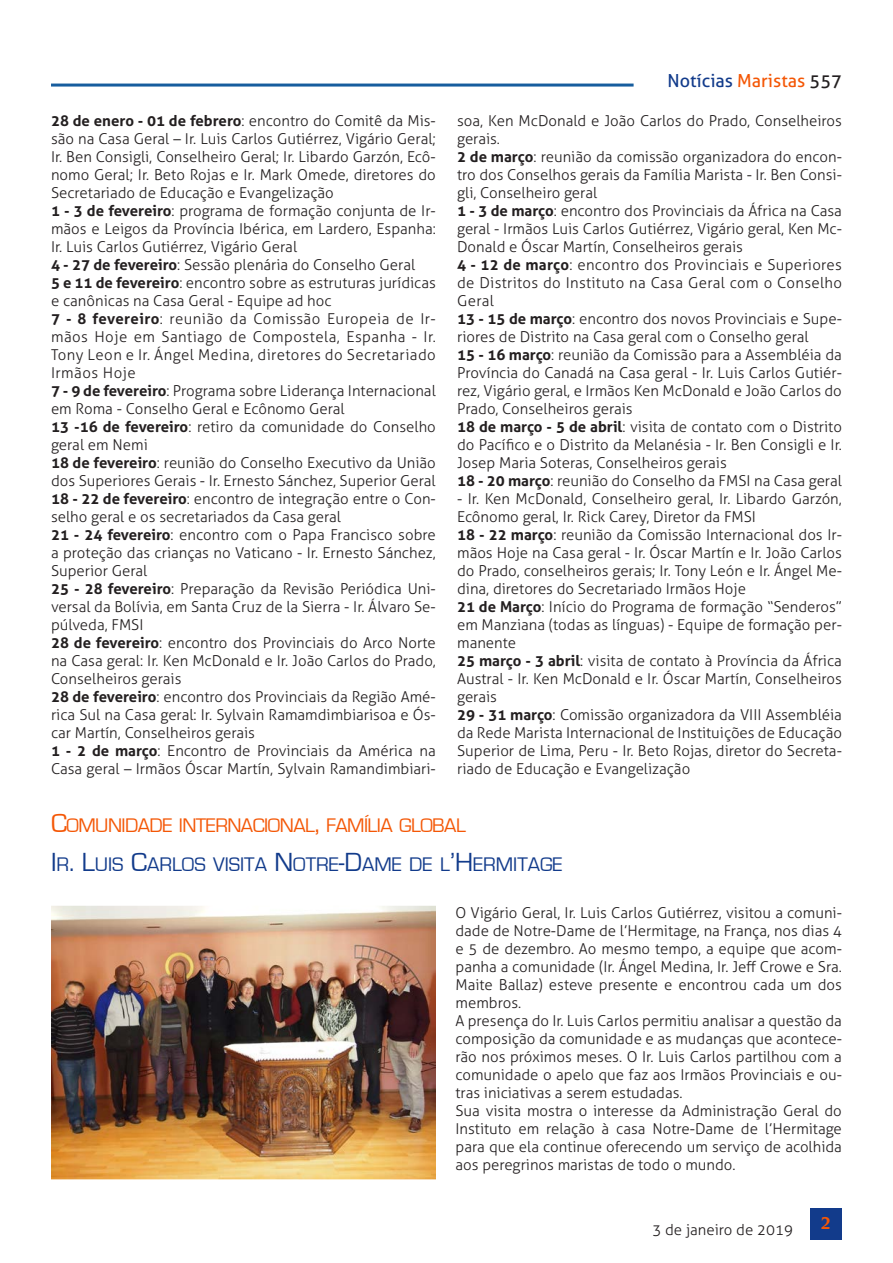
<style>
.page{position:relative;width:893px;height:1263px;background:#fff}
.page>*{position:absolute;margin:0;border:0;box-sizing:border-box;transform-origin:0 0}
.Titolo{font:20.25px "Eurostile";color:#123b8b}
.Titolo-2{font:20.25px "Eurostile";letter-spacing:-.025em;color:#f45706}
.t1{font:18px "Aller";color:#123b8b}
.t2{font:700 18px "Novarese IT Cby BT";color:#f45706}
.Testo_sinEspacio{font:300 15px/18px "Aller";color:#231f20;text-align:justify}
.s1{font-weight:700}
.s2{color:#f45706}
.s3{color:#231f20}
.s4{font-size:27px}
</style>
<div class="page">
<hr style="left:51px;top:84px;width:583px;height:3px;background:#175d9e">
<div style="left:810px;top:1208px;width:32px;height:31px;background:#123b8b"></div>
<img style="left:51px;top:906px;width:385px;height:273px">
<p class="Testo_sinEspacio" style="left:51px;top:112px;width:386px"><span class="s1">28 de enero - 01 de febrero</span>: encontro do Comitê da Mis&shy;são na Casa Geral – Ir. Luis Carlos Gutiérrez, Vigário Geral; Ir. Ben Consigli, Conselheiro Geral; Ir. Libardo Garzón, Ecô&shy;nomo Geral; Ir. Beto Rojas e Ir. Mark Omede, diretores do Secretariado de Educação e Evangelização</p>
<p class="Testo_sinEspacio" style="left:51px;top:202px;width:386px"><span class="s1">1 - 3 de fevereiro</span>: programa de formação conjunta de Ir&shy;mãos e Leigos da Província Ibérica, em Lardero, Espanha:<br>Ir. Luis Carlos Gutiérrez, Vigário Geral</p>
<p class="Testo_sinEspacio" style="left:51px;top:256px;width:366px"><span class="s1">4 - 27 de fevereiro</span>: Sessão plenária do Conselho Geral</p>
<p class="Testo_sinEspacio" style="left:51px;top:274px;width:386px"><span class="s1">5 e 11 de fevereiro</span>: encontro sobre as estruturas jurídicas e canônicas na Casa Geral - Equipe ad hoc</p>
<p class="Testo_sinEspacio" style="left:51px;top:310px;width:386px"><span class="s1">7 - 8 fevereiro</span>: reunião da Comissão Europeia de Ir&shy;mãos Hoje em Santiago de Compostela, Espanha - Ir.<br>Tony Leon e Ir. Ángel Medina, diretores do Secretariado Irmãos Hoje</p>
<p class="Testo_sinEspacio" style="left:51px;top:382px;width:386px"><span class="s1">7 - 9 de fevereiro</span>: Programa sobre Liderança Internacional em Roma - Conselho Geral e Ecônomo Geral</p>
<p class="Testo_sinEspacio" style="left:51px;top:418px;width:386px"><span class="s1">13 -16 de fevereiro</span>: retiro da comunidade do Conselho geral em Nemi</p>
<p class="Testo_sinEspacio" style="left:51px;top:454px;width:386px"><span class="s1">18 de fevereiro</span>: reunião do Conselho Executivo da União dos Superiores Gerais - Ir. Ernesto Sánchez, Superior Geral</p>
<p class="Testo_sinEspacio" style="left:51px;top:490px;width:386px"><span class="s1">18 - 22 de fevereiro</span>: encontro de integração entre o Con&shy;selho geral e os secretariados da Casa geral</p>
<p class="Testo_sinEspacio" style="left:51px;top:526px;width:386px"><span class="s1">21 - 24 fevereiro</span>: encontro com o Papa Francisco sobre a proteção das crianças no Vaticano - Ir. Ernesto Sánchez, Superior Geral</p>
<p class="Testo_sinEspacio" style="left:51px;top:580px;width:386px"><span class="s1">25 - 28 fevereiro</span>: Preparação da Revisão Periódica Uni&shy;versal da Bolívia, em Santa Cruz de la Sierra - Ir. Álvaro Se&shy;púlveda, FMSI</p>
<p class="Testo_sinEspacio" style="left:51px;top:634px;width:386px"><span class="s1">28 de fevereiro</span>: encontro dos Provinciais do Arco Norte na Casa geral: Ir. Ken McDonald e Ir. João Carlos do Prado, Conselheiros gerais</p>
<p class="Testo_sinEspacio" style="left:51px;top:688px;width:386px"><span class="s1">28 de fevereiro</span>: encontro dos Provinciais da Região Amé&shy;rica Sul na Casa geral: Ir. Sylvain Ramamdimbiarisoa e Ós&shy;car Martín, Conselheiros gerais</p>
<p class="Testo_sinEspacio" style="left:51px;top:742px;width:386px"><span class="s1">1 - 2 de março</span>: Encontro de Provinciais da América na<br>Casa geral – Irmãos Óscar Martín, Sylvain Ramandimbiari-</p>
<p class="t1" style="left:667px;top:69px;width:176px">Notícias <span class="s2">Maristas</span> <span class="s3">557</span></p>
<p class="Testo_sinEspacio" style="left:457px;top:112px;width:386px">soa, Ken McDonald e João Carlos do Prado, Conselheiros gerais.</p>
<p class="Testo_sinEspacio" style="left:457px;top:148px;width:386px"><span class="s1">2 de março</span>: reunião da comissão organizadora do encon&shy;tro dos Conselhos gerais da Família Marista - Ir. Ben Consi&shy;gli, Conselheiro geral</p>
<p class="Testo_sinEspacio" style="left:457px;top:202px;width:386px"><span class="s1">1 - 3 de março</span>: encontro dos Provinciais da África na Casa geral - Irmãos Luis Carlos Gutiérrez, Vigário geral, Ken Mc-Donald e Óscar Martín, Conselheiros gerais</p>
<p class="Testo_sinEspacio" style="left:457px;top:256px;width:386px"><span class="s1">4 - 12 de março</span>: encontro dos Provinciais e Superiores de Distritos do Instituto na Casa Geral com o Conselho Geral</p>
<p class="Testo_sinEspacio" style="left:457px;top:310px;width:386px"><span class="s1">13 - 15 de março</span>: encontro dos novos Provinciais e Supe&shy;riores de Distrito na Casa geral com o Conselho geral</p>
<p class="Testo_sinEspacio" style="left:457px;top:346px;width:386px"><span class="s1">15 - 16 março</span>: reunião da Comissão para a Assembléia da Província do Canadá na Casa geral - Ir. Luis Carlos Gutiér&shy;rez, Vigário geral, e Irmãos Ken McDonald e João Carlos do Prado, Conselheiros gerais</p>
<p class="Testo_sinEspacio" style="left:457px;top:418px;width:386px"><span class="s1">18 de março - 5 de abril</span>: visita de contato com o Distrito do Pacífico e o Distrito da Melanésia - Ir. Ben Consigli e Ir.<br>Josep Maria Soteras, Conselheiros gerais</p>
<p class="Testo_sinEspacio" style="left:457px;top:472px;width:386px"><span class="s1">18 - 20 março</span>: reunião do Conselho da FMSI na Casa geral</p>
<p class="Testo_sinEspacio" style="left:457px;top:490px;width:386px">- Ir. Ken McDonald, Conselheiro geral, Ir. Libardo Garzón,<br>Ecônomo geral, Ir. Rick Carey, Diretor da FMSI</p>
<p class="Testo_sinEspacio" style="left:457px;top:526px;width:386px"><span class="s1">18 - 22 março</span>: reunião da Comissão Internacional dos Ir&shy;mãos Hoje na Casa geral - Ir. Óscar Martín e Ir. João Carlos do Prado, conselheiros gerais; Ir. Tony León e Ir. Ángel Me&shy;dina, diretores do Secretariado Irmãos Hoje</p>
<p class="Testo_sinEspacio" style="left:457px;top:598px;width:386px"><span class="s1">21 de Março</span>: Início do Programa de formação “Senderos” em Manziana (todas as línguas) - Equipe de formação per&shy;manente</p>
<p class="Testo_sinEspacio" style="left:457px;top:652px;width:386px"><span class="s1">25 março - 3 abril</span>: visita de contato à Província da África Austral - Ir. Ken McDonald e Ir. Óscar Martín, Conselheiros gerais</p>
<p class="Testo_sinEspacio" style="left:457px;top:706px;width:386px"><span class="s1">29 - 31 março</span>: Comissão organizadora da VIII Assembléia da Rede Marista Internacional de Instituições de Educação Superior de Lima, Peru - Ir. Beto Rojas, diretor do Secreta&shy;riado de Educação e Evangelização</p>
<p class="Titolo-2" style="left:51px;top:814px;width:416px"><span class="s4">C</span>OMUNIDADE INTERNACIONAL<span class="s4">,</span> FAMÍLIA GLOBAL</p>
<p class="Titolo" style="left:51px;top:854px;width:513px"><span class="s4">I</span> R<span class="s4">. L</span>UIS <span class="s4">C</span>ARLOS VISITA <span class="s4">N</span>OTRE<span class="s4">-D</span>AME DE L<span class="s4">’H</span> ERMITAGE</p>
<p class="Testo_sinEspacio" style="left:455px;top:904px;width:388px">O Vigário Geral, Ir. Luis Carlos Gutiérrez, visitou a comuni&shy;dade de Notre-Dame de l’Hermitage, na França, nos dias 4 e 5 de dezembro. Ao mesmo tempo, a equipe que acom&shy;panha a comunidade (Ir. Ángel Medina, Ir. Jeff Crowe e Sra.<br>Maite Ballaz) esteve presente e encontrou cada um dos membros.</p>
<p class="Testo_sinEspacio" style="left:455px;top:1012px;width:388px">A presença do Ir. Luis Carlos permitiu analisar a questão da composição da comunidade e as mudanças que acontece&shy;rão nos próximos meses. O Ir. Luis Carlos partilhou com a comunidade o apelo que faz aos Irmãos Provinciais e ou&shy;tras iniciativas a serem estudadas.</p>
<p class="Testo_sinEspacio" style="left:455px;top:1102px;width:388px">Sua visita mostra o interesse da Administração Geral do Instituto em relação à casa Notre-Dame de l’Hermitage para que ela continue oferecendo um serviço de acolhida aos peregrinos maristas de todo o mundo.</p>
<p class="Testo_sinEspacio" style="left:652px;top:1220px;width:142px">3 de janeiro de 2019</p>
<p class="t2" style="left:821px;top:1212px;width:12px">2</p>
</div>
